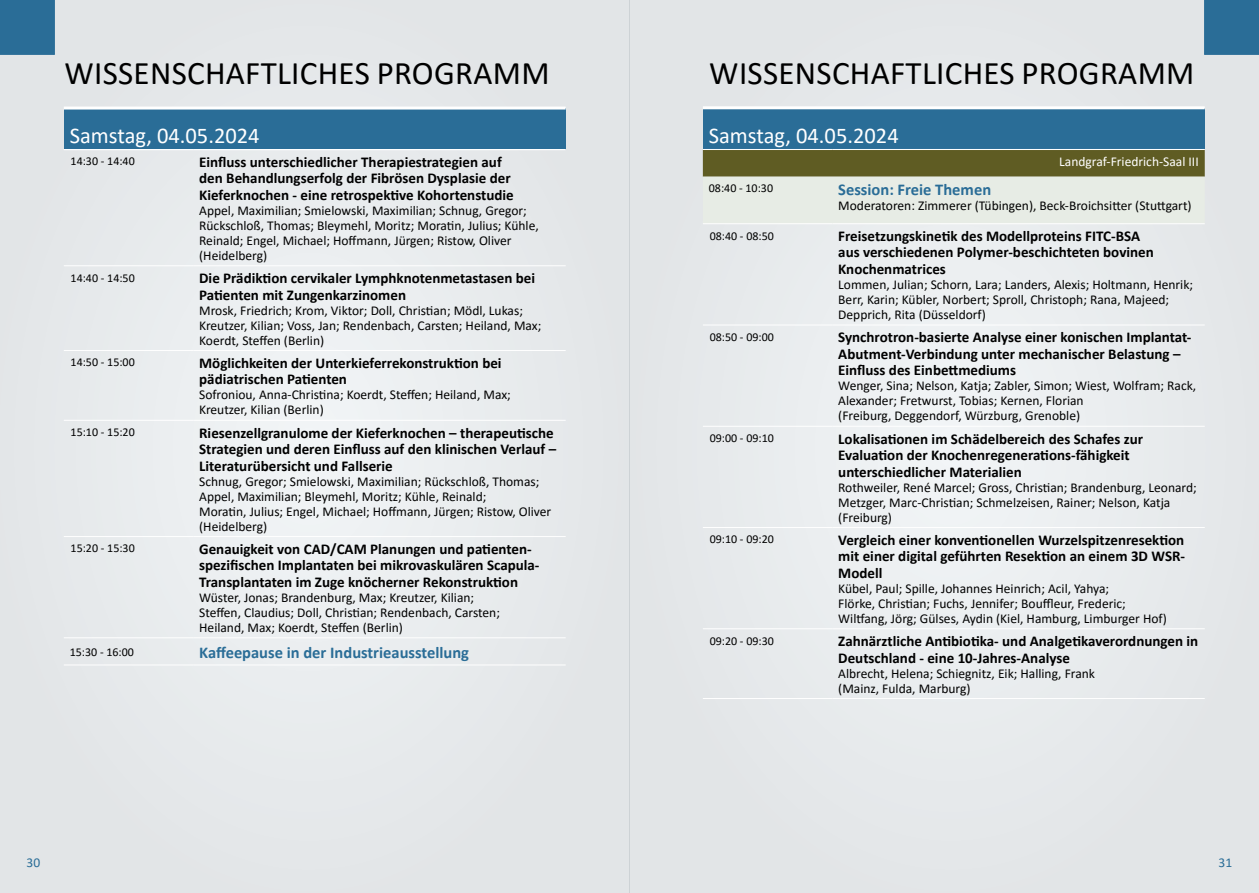
<style>
.page{position:relative;width:1259px;height:893px;background:#fff}
.page>*{position:absolute;margin:0;border:0;box-sizing:border-box;transform-origin:0 0}
.t1{font:33px "Calibri";letter-spacing:.01em;color:#000}
.t2{font:22.5px "Calibri";color:#fff}
.t3{font:700 16.5px "Calibri";color:#2a6d97}
.t4{font:700 15px/16.5px "Calibri";color:#000}
.t5{font:13.5px/15px "Calibri";color:#000}
.t6{font:13.5px "Calibri";color:#fff}
.t7{font:13.5px "Calibri";color:#2a6d97}
.t8{font:12px "Calibri";color:#000}
</style>
<div class="page">
<div style="left:629px;top:0;width:630px;height:893px;background:#e6e9eb"></div>
<div style="left:1204px;top:0;width:55px;height:55px;background:#2a6d97"></div>
<div style="left:0;top:0;width:629px;height:893px;background:#e6e9eb"></div>
<div style="left:0;top:0;width:55px;height:55px;background:#2a6d97"></div>
<div style="left:703px;top:108px;width:501px;height:41px;background:#2a6d97"></div>
<hr style="left:703px;top:106px;width:501px;height:3px;background:#fff">
<div style="left:64px;top:108px;width:502px;height:42px;background:#2a6d97"></div>
<hr style="left:64px;top:107px;width:502px;height:3px;background:#fff">
<hr style="left:64px;top:149px;width:129px;height:1px;background:#fff">
<hr style="left:193px;top:149px;width:373px;height:1px;background:#fff">
<hr style="left:64px;top:265px;width:129px;height:1px;background:#fff">
<hr style="left:193px;top:265px;width:373px;height:1px;background:#fff">
<hr style="left:64px;top:350px;width:129px;height:1px;background:#fff">
<hr style="left:193px;top:350px;width:373px;height:1px;background:#fff">
<hr style="left:64px;top:420px;width:129px;height:1px;background:#fff">
<hr style="left:193px;top:420px;width:373px;height:1px;background:#fff">
<hr style="left:64px;top:536px;width:129px;height:1px;background:#fff">
<hr style="left:193px;top:536px;width:373px;height:1px;background:#fff">
<hr style="left:64px;top:637px;width:129px;height:1px;background:#fff">
<hr style="left:193px;top:637px;width:373px;height:1px;background:#fff">
<hr style="left:64px;top:665px;width:129px;height:1px;background:#fff">
<hr style="left:193px;top:665px;width:373px;height:1px;background:#fff">
<svg style="left:703px;top:150px;width:501px;height:73px;background:#b5b79e"></svg>
<hr style="left:703px;top:223px;width:129px;height:1px;background:#fff">
<hr style="left:832px;top:223px;width:372px;height:1px;background:#fff">
<hr style="left:703px;top:325px;width:129px;height:1px;background:#fff">
<hr style="left:832px;top:325px;width:372px;height:1px;background:#fff">
<hr style="left:703px;top:426px;width:129px;height:1px;background:#fff">
<hr style="left:832px;top:426px;width:372px;height:1px;background:#fff">
<hr style="left:703px;top:527px;width:129px;height:1px;background:#fff">
<hr style="left:832px;top:527px;width:372px;height:1px;background:#fff">
<hr style="left:703px;top:628px;width:129px;height:1px;background:#fff">
<hr style="left:832px;top:628px;width:372px;height:1px;background:#fff">
<hr style="left:703px;top:698px;width:129px;height:1px;background:#fff">
<hr style="left:832px;top:698px;width:372px;height:1px;background:#fff">
<hr style="left:703px;top:149px;width:129px;height:1px;background:#fff">
<hr style="left:832px;top:149px;width:372px;height:1px;background:#fff">
<h1 class="t1" style="left:64px;top:50px;width:487px">WISSENSCHAFTLICHES PROGRAMM</h1>
<h1 class="t1" style="left:709px;top:50px;width:487px">WISSENSCHAFTLICHES PROGRAMM</h1>
<h2 class="t2" style="left:70px;top:120px;width:191px">Samstag, 04.05.2024</h2>
<h2 class="t2" style="left:709px;top:120px;width:191px">Samstag, 04.05.2024</h2>
<p class="t8" style="left:71px;top:153px;width:66px">14:30 - 14:40</p>
<p class="t4" style="left:199px;top:153px;width:316px">Einfluss unterschiedlicher Therapiestrategien auf den Behandlungserfolg der Fibrösen Dysplasie der<br>Kieferknochen - eine retrospektive Kohortenstudie</p>
<p class="t5" style="left:199px;top:202px;width:341px">Appel, Maximilian; Smielowski, Maximilian; Schnug, Gregor; Rückschloß, Thomas; Bleymehl, Moritz; Moratin, Julius; Kühle, Reinald; Engel, Michael; Hoffmann, Jürgen; Ristow, Oliver (Heidelberg)</p>
<p class="t8" style="left:71px;top:269px;width:66px">14:40 - 14:50</p>
<p class="t4" style="left:199px;top:269px;width:337px">Die Prädiktion cervikaler Lymphknotenmetastasen bei<br>Patienten mit Zungenkarzinomen</p>
<p class="t5" style="left:199px;top:302px;width:344px">Mrosk, Friedrich; Krom, Viktor; Doll, Christian; Mödl, Lukas;<br>Kreutzer, Kilian; Voss, Jan; Rendenbach, Carsten; Heiland, Max;<br>Koerdt, Steffen (Berlin)</p>
<p class="t8" style="left:71px;top:354px;width:66px">14:50 - 15:00</p>
<p class="t4" style="left:199px;top:354px;width:304px">Möglichkeiten der Unterkieferrekonstruktion bei pädiatrischen Patienten</p>
<p class="t5" style="left:199px;top:387px;width:313px">Sofroniou, Anna-Christina; Koerdt, Steffen; Heiland, Max;<br>Kreutzer, Kilian (Berlin)</p>
<p class="t8" style="left:71px;top:424px;width:66px">15:10 - 15:20</p>
<p class="t4" style="left:199px;top:424px;width:358px">Riesenzellgranulome der Kieferknochen – therapeutische<br>Strategien und deren Einfluss auf den klinischen Verlauf –<br>Literaturübersicht und Fallserie</p>
<p class="t5" style="left:199px;top:473px;width:354px">Schnug, Gregor; Smielowski, Maximilian; Rückschloß, Thomas; Appel, Maximilian; Bleymehl, Moritz; Kühle, Reinald;<br>Moratin, Julius; Engel, Michael; Hoffmann, Jürgen; Ristow, Oliver (Heidelberg)</p>
<p class="t8" style="left:71px;top:540px;width:66px">15:20 - 15:30</p>
<p class="t4" style="left:199px;top:540px;width:342px">Genauigkeit von CAD/CAM Planungen und patienten&shy;spezifischen Implantaten bei mikrovaskulären Scapula-<br>Transplantaten im Zuge knöcherner Rekonstruktion</p>
<p class="t5" style="left:199px;top:589px;width:302px">Wüster, Jonas; Brandenburg, Max; Kreutzer, Kilian;<br>Steffen, Claudius; Doll, Christian; Rendenbach, Carsten;<br>Heiland, Max; Koerdt, Steffen (Berlin)</p>
<p class="t8" style="left:70px;top:644px;width:66px">15:30 - 16:00</p>
<p class="t3" style="left:199px;top:640px;width:271px">Kaffeepause in der Industrieausstellung</p>
<p class="t6" style="left:1059px;top:152px;width:141px">Landgraf-Friedrich-Saal III</p>
<p class="t8" style="left:709px;top:179px;width:66px">08:40 - 10:30</p>
<p class="t3" style="left:838px;top:178px;width:154px">Session: Freie Themen</p>
<p class="t5" style="left:838px;top:198px;width:355px">Moderatoren: Zimmerer (Tübingen), Beck-Broichsitter (Stuttgart)</p>
<p class="t8" style="left:709px;top:227px;width:66px">08:40 - 08:50</p>
<p class="t4" style="left:838px;top:227px;width:317px">Freisetzungskinetik des Modellproteins FITC-BSA aus verschiedenen Polymer-beschichteten bovinen<br>Knochenmatrices</p>
<p class="t5" style="left:838px;top:277px;width:356px">Lommen, Julian; Schorn, Lara; Landers, Alexis; Holtmann, Henrik;<br>Berr, Karin; Kübler, Norbert; Sproll, Christoph; Rana, Majeed;<br>Depprich, Rita (Düsseldorf)</p>
<p class="t8" style="left:709px;top:328px;width:66px">08:50 - 09:00</p>
<p class="t4" style="left:838px;top:328px;width:355px">Synchrotron-basierte Analyse einer konischen Implantat-<br>Abutment-Verbindung unter mechanischer Belastung –<br>Einfluss des Einbettmediums</p>
<p class="t5" style="left:838px;top:378px;width:359px">Wenger, Sina; Nelson, Katja; Zabler, Simon; Wiest, Wolfram; Rack,<br>Alexander; Fretwurst, Tobias; Kernen, Florian<br>(Freiburg, Deggendorf, Würzburg, Grenoble)</p>
<p class="t8" style="left:709px;top:430px;width:66px">09:00 - 09:10</p>
<p class="t4" style="left:838px;top:430px;width:306px">Lokalisationen im Schädelbereich des Schafes zur<br>Evaluation der Knochenregenerations-fähigkeit unterschiedlicher Materialien</p>
<p class="t5" style="left:838px;top:479px;width:360px">Rothweiler, René Marcel; Gross, Christian; Brandenburg, Leonard;<br>Metzger, Marc-Christian; Schmelzeisen, Rainer; Nelson, Katja (Freiburg)</p>
<p class="t8" style="left:709px;top:531px;width:66px">09:10 - 09:20</p>
<p class="t4" style="left:838px;top:531px;width:348px;text-align:justify">Vergleich einer konventionellen Wurzelspitzenresektion mit einer digital geführten Resektion an einem 3D WSR-Modell</p>
<p class="t5" style="left:838px;top:580px;width:330px">Kübel, Paul; Spille, Johannes Heinrich; Acil, Yahya;<br>Flörke, Christian; Fuchs, Jennifer; Bouffleur, Frederic;<br>Wiltfang, Jörg; Gülses, Aydin (Kiel, Hamburg, Limburger Hof)</p>
<p class="t8" style="left:709px;top:632px;width:66px">09:20 - 09:30</p>
<p class="t4" style="left:838px;top:632px;width:361px">Zahnärztliche Antibiotika- und Analgetikaverordnungen in<br>Deutschland - eine 10-Jahres-Analyse</p>
<p class="t5" style="left:838px;top:665px;width:258px">Albrecht, Helena; Schiegnitz, Eik; Halling, Frank (Mainz, Fulda, Marburg)</p>
<p class="t7" style="left:27px;top:853px;width:15px">30</p>
<p class="t7" style="left:1218px;top:853px;width:15px">31</p>
</div>
